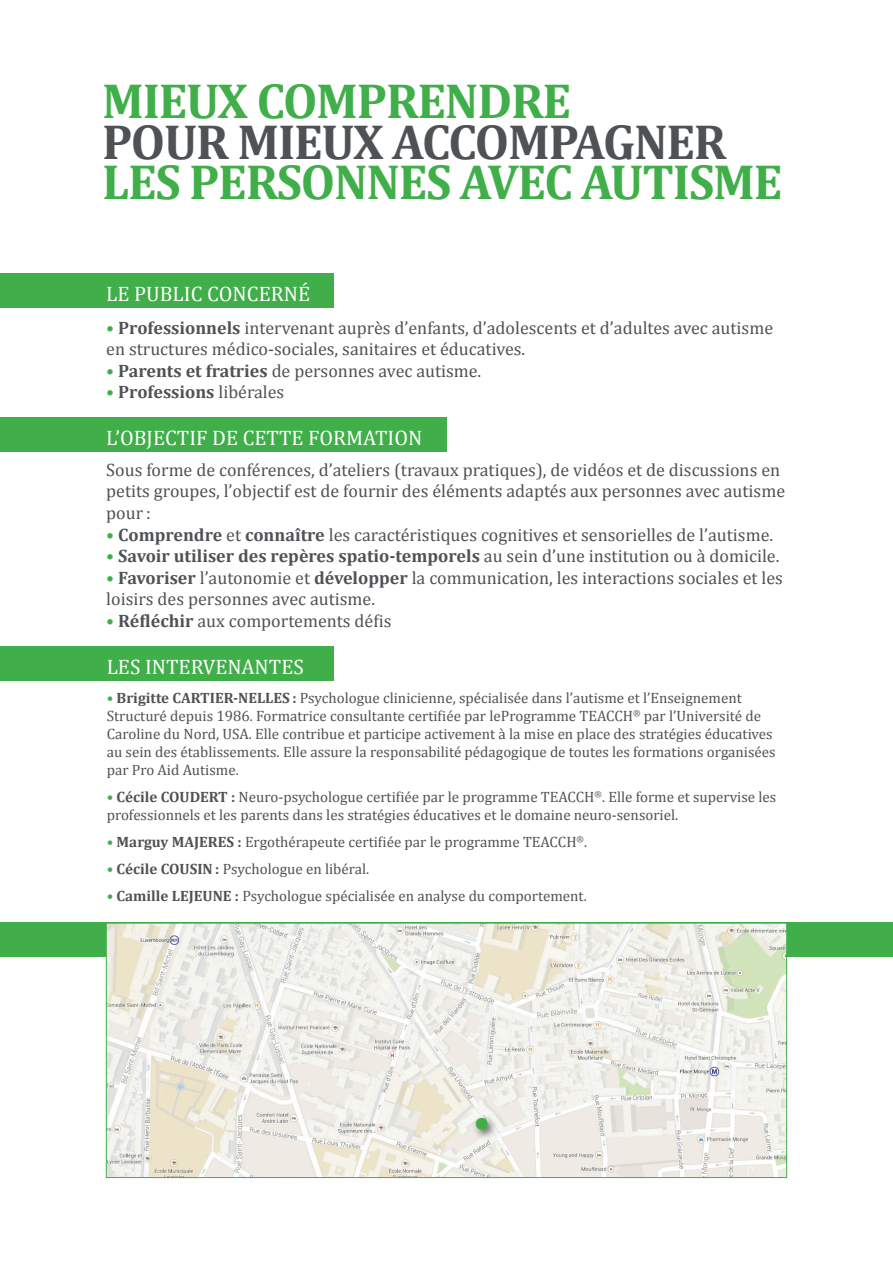
<style>
.page{position:relative;width:893px;height:1263px;background:#fff}
.page>*{position:absolute;margin:0;border:0;box-sizing:border-box;transform-origin:0 0}
.t1{font:700 49.5px "Cambria";letter-spacing:-.025em;color:#40ae49}
.t2{font:700 49.5px "Cambria";letter-spacing:-.025em;color:#4f5255}
.t3{font:700 39px "Cambria";color:#40ae49}
.t4{font:21px "Cambria";color:#fff}
.t5{font:18px/21.6px "Cambria";color:#4f5255}
.t6{font:700 18px "Cambria";color:#4f5255}
.t7{font:15px/18px "Cambria";color:#4f5255}
.s1{font-weight:700;color:#40ae49}
.s2{font-weight:700}
.s3{color:#40ae49}
.s4{font-weight:400}
</style>
<div class="page">
<div style="left:0;top:923px;width:893px;height:34px;background:#40ae49"></div>
<div style="left:0;top:273px;width:333px;height:34px;background:#40ae49"></div>
<div style="left:0;top:417px;width:446px;height:34px;background:#40ae49"></div>
<div style="left:0;top:646px;width:333px;height:34px;background:#40ae49"></div>
<img style="left:108px;top:925px;width:677px;height:251px">
<div style="left:106px;top:923px;width:681px;height:255px;border:1px solid #40ae49"></div>
<div style="left:471px;top:1114px;width:27px;height:26px;background:#231f20;opacity:.75"></div>
<h1 class="t1" style="left:102px;top:66px;width:471px">MIEUX COMPRENDRE</h1>
<h1 class="t2" style="left:102px;top:107px;width:626px">POUR MIEUX ACCOMPAGNER</h1>
<h1 class="t1" style="left:102px;top:147px;width:682px">LES PERSONNES AVEC AUTISME</h1>
<h3 class="t4" style="left:106px;top:282px;width:205px">LE PUBLIC CONCERNÉ</h3>
<p class="t5" style="left:106px;top:317px;width:668px"><span class="s1">•</span> <span class="s2">Professionnels</span> intervenant auprès d’enfants, d’adolescents et d’adultes avec autisme en structures médico-sociales, sanitaires et éducatives.</p>
<p class="t5" style="left:106px;top:360px;width:377px"><span class="s1">•</span> <span class="s2">Parents et fratries</span> de personnes avec autisme.</p>
<p class="t6" style="left:106px;top:380px;width:180px"><span class="s3">•</span> Professions <span class="s4">libérales</span></p>
<h3 class="t4" style="left:106px;top:426px;width:318px">L’OBJECTIF DE CETTE FORMATION</h3>
<p class="t5" style="left:106px;top:459px;width:680px">Sous forme de conférences, d’ateliers (travaux pratiques), de vidéos et de discussions en petits groupes, l’objectif est de fournir des éléments adaptés aux personnes avec autisme pour :</p>
<p class="t5" style="left:106px;top:524px;width:668px"><span class="s1">•</span> <span class="s2">Comprendre</span> et <span class="s2">connaître</span> les caractéristiques cognitives et sensorielles de l’autisme.</p>
<p class="t6" style="left:106px;top:543px;width:675px"><span class="s3">•</span> Savoir utiliser des repères spatio-temporels <span class="s4">au sein d’une institution ou à domicile.</span></p>
<p class="t5" style="left:106px;top:567px;width:678px"><span class="s1">•</span> <span class="s2">Favoriser</span> l’autonomie et <span class="s2">développer</span> la communication, les interactions sociales et les loisirs des personnes avec autisme.</p>
<p class="t5" style="left:106px;top:610px;width:287px"><span class="s1">•</span> <span class="s2">Réfléchir</span> aux comportements défis</p>
<h3 class="t4" style="left:107px;top:654px;width:199px">LES INTERVENANTES</h3>
<p class="t7" style="left:107px;top:689px;width:670px"><span class="s1">•</span> <span class="s2">Brigitte CARTIER-NELLES :</span> Psychologue clinicienne, spécialisée dans l’autisme et l’Enseignement Structuré depuis 1986. Formatrice consultante certifiée par leProgramme TEACCH<sup>®</sup> par l’Université de Caroline du Nord, USA. Elle contribue et participe activement à la mise en place des stratégies éducatives au sein des établissements. Elle assure la responsabilité pédagogique de toutes les formations organisées par Pro Aid Autisme.</p>
<p class="t7" style="left:107px;top:788px;width:671px"><span class="s1">•</span> <span class="s2">Cécile COUDERT :</span> Neuro-psychologue certifiée par le programme TEACCH<sup>®</sup>. Elle forme et supervise les professionnels et les parents dans les stratégies éducatives et le domaine neuro-sensoriel.</p>
<p class="t7" style="left:107px;top:833px;width:482px"><span class="s1">•</span> <span class="s2">Marguy MAJERES :</span> Ergothérapeute certifiée par le programme TEACCH<sup>®</sup>.</p>
<p class="t7" style="left:107px;top:860px;width:264px"><span class="s1">•</span> <span class="s2">Cécile COUSIN :</span> Psychologue en libéral.</p>
<p class="t7" style="left:107px;top:887px;width:482px"><span class="s1">•</span> <span class="s2">Camille LEJEUNE :</span> Psychologue spécialisée en analyse du comportement.</p>
<h2 class="t3" style="left:473px;top:1094px;width:19px">•</h2>
</div>
